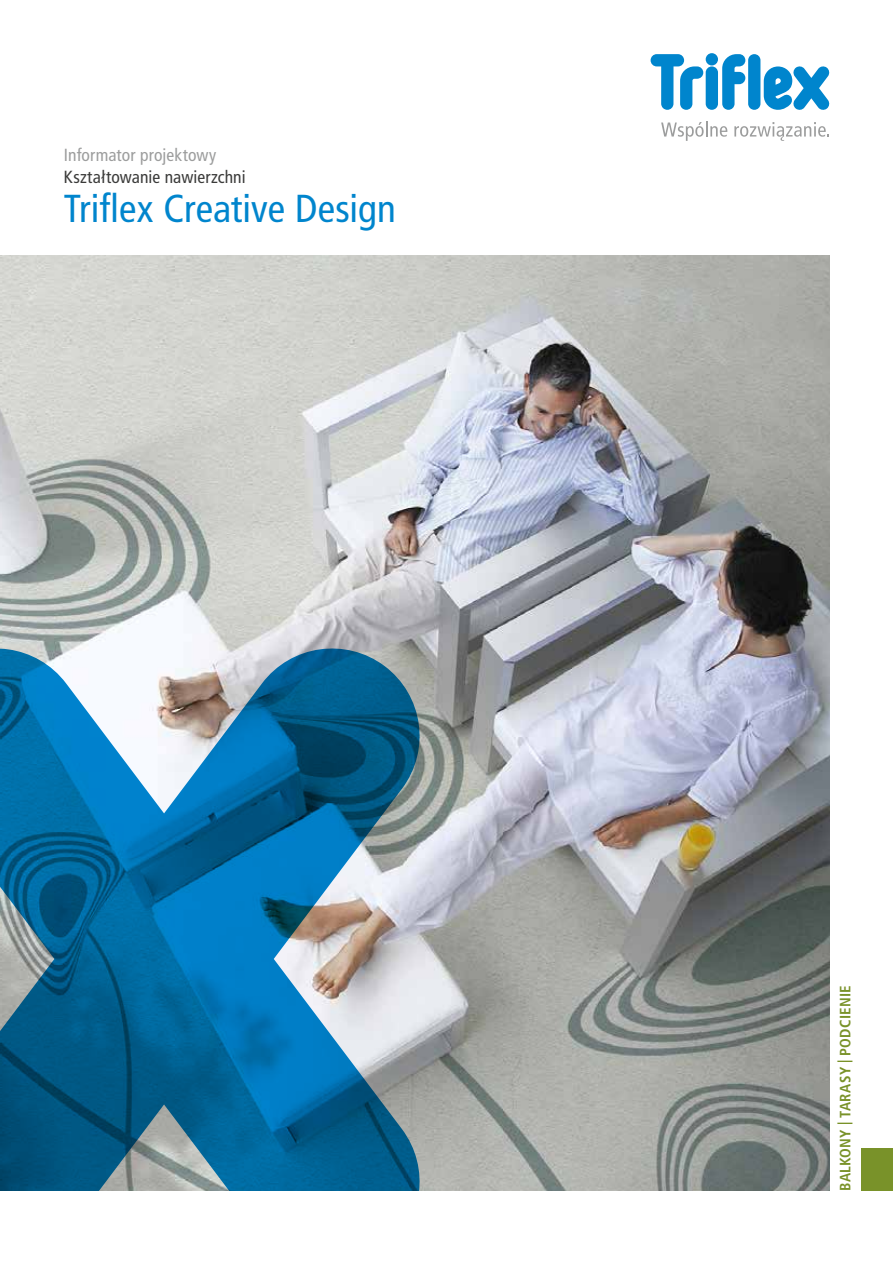
<style>
.page{position:relative;width:893px;height:1263px;background:#fff}
.page>*{position:absolute;margin:0;border:0;box-sizing:border-box;transform-origin:0 0}
.t1{font:condensed 39px "Frutiger LT Pro";color:#0085cd}
.t2{font:condensed 17.55px "Frutiger LT Pro";letter-spacing:.005em;color:#3b3b3a}
.t3{font:condensed 17.55px "Frutiger LT Pro";letter-spacing:.005em;color:#9c9d9d}
.t4{font:700 condensed 15px "Frutiger LT Pro";letter-spacing:.015em;color:#799229}
</style>
<div class="page">
<svg style="left:651px;top:54px;width:52px;height:56px"></svg>
<div style="left:706px;top:66px;width:12px;height:44px;background:#0085cd;border-radius:6px"></div>
<div style="left:706px;top:53px;width:12px;height:12px;background:#0085cd;border-radius:50%"></div>
<svg style="left:722px;top:54px;width:23px;height:56px"></svg>
<svg style="left:764px;top:66px;width:65px;height:44px"></svg>
<div style="left:748px;top:54px;width:12px;height:56px;background:#0085cd;border-radius:6px"></div>
<svg style="left:661px;top:121px;width:66px;height:20px"></svg>
<svg style="left:734px;top:122px;width:95px;height:19px"></svg>
<img style="left:0;top:255px;width:829px;height:936px">
<div style="left:861px;top:1148px;width:32px;height:43px;background:#799229"></div>
<svg style="left:0;top:648px;width:420px;height:543px;background:#3580a7"></svg>
<p class="t3" style="left:64px;top:144px;width:154px">Informator projektowy</p>
<p class="t2" style="left:64px;top:167px;width:183px">Kształtowanie nawierzchni</p>
<h1 class="t1" style="left:64px;top:186px;width:333px">Triflex Creative Design</h1>
<p class="t4" style="left:836px;top:1191px;width:207px;rotate:-90deg">BALKONY | TARASY | PODCIENIE</p>
</div>
